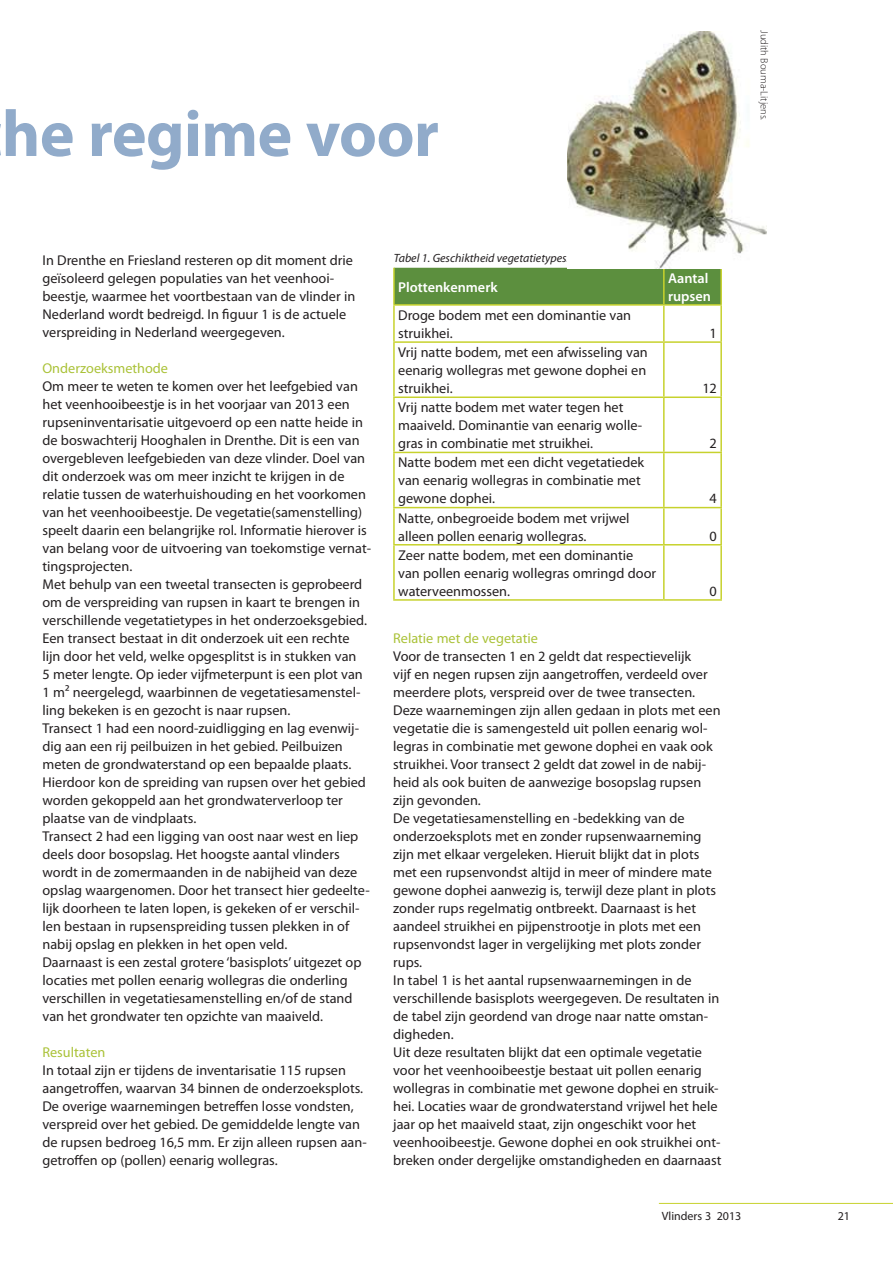
<style>
.page{position:relative;width:893px;height:1263px;background:#fff}
.page>*{position:absolute;margin:0;border:0;box-sizing:border-box;transform-origin:0 0}
.t1{font:700 66px "Myriad Pro";letter-spacing:-.01em;color:#91abca}
.t2{font:14.25px/18px "Myriad Pro";color:#231f20}
.t3{font:14.25px "Myriad Pro";color:#aac238}
.t4{font:600 14.25px/18px "Myriad Pro";color:#fff}
.t5{font:italic 12px "Myriad Pro";color:#231f20}
.t6{font:12px "Myriad Pro";color:#231f20}
.t7{font:300 10.5px "Myriad Pro";color:#231f20}
</style>
<div class="page">
<hr style="left:659px;top:1203px;width:234px;height:1px;background:#c7d22d">
<div style="left:395px;top:268px;width:325px;height:36px;background:#5c8f3e"></div>
<hr style="left:393px;top:268px;width:2px;height:36px;background:#c7d22d">
<hr style="left:663px;top:268px;width:1px;height:36px;background:#c7d22d">
<hr style="left:720px;top:268px;width:2px;height:36px;background:#c7d22d">
<hr style="left:393px;top:304px;width:271px;height:2px;background:#c7d22d">
<hr style="left:393px;top:306px;width:2px;height:35px;background:#c7d22d">
<hr style="left:664px;top:304px;width:58px;height:2px;background:#c7d22d">
<hr style="left:663px;top:306px;width:1px;height:35px;background:#c7d22d">
<hr style="left:720px;top:306px;width:2px;height:35px;background:#c7d22d">
<hr style="left:393px;top:341px;width:271px;height:2px;background:#c7d22d">
<hr style="left:393px;top:343px;width:2px;height:54px;background:#c7d22d">
<hr style="left:664px;top:341px;width:58px;height:2px;background:#c7d22d">
<hr style="left:663px;top:343px;width:1px;height:54px;background:#c7d22d">
<hr style="left:720px;top:343px;width:2px;height:54px;background:#c7d22d">
<hr style="left:393px;top:397px;width:271px;height:1px;background:#c7d22d">
<hr style="left:393px;top:398px;width:2px;height:54px;background:#c7d22d">
<hr style="left:664px;top:397px;width:58px;height:1px;background:#c7d22d">
<hr style="left:663px;top:398px;width:1px;height:54px;background:#c7d22d">
<hr style="left:720px;top:398px;width:2px;height:54px;background:#c7d22d">
<hr style="left:393px;top:452px;width:271px;height:1px;background:#c7d22d">
<hr style="left:393px;top:453px;width:2px;height:54px;background:#c7d22d">
<hr style="left:664px;top:452px;width:58px;height:1px;background:#c7d22d">
<hr style="left:663px;top:453px;width:1px;height:54px;background:#c7d22d">
<hr style="left:720px;top:453px;width:2px;height:54px;background:#c7d22d">
<hr style="left:393px;top:507px;width:271px;height:1px;background:#c7d22d">
<hr style="left:393px;top:508px;width:2px;height:36px;background:#c7d22d">
<hr style="left:664px;top:507px;width:58px;height:1px;background:#c7d22d">
<hr style="left:663px;top:508px;width:1px;height:36px;background:#c7d22d">
<hr style="left:720px;top:508px;width:2px;height:36px;background:#c7d22d">
<hr style="left:393px;top:544px;width:271px;height:2px;background:#c7d22d">
<hr style="left:393px;top:546px;width:2px;height:53px;background:#c7d22d">
<hr style="left:664px;top:544px;width:58px;height:2px;background:#c7d22d">
<hr style="left:663px;top:546px;width:1px;height:53px;background:#c7d22d">
<hr style="left:720px;top:546px;width:2px;height:53px;background:#c7d22d">
<hr style="left:393px;top:599px;width:271px;height:2px;background:#c7d22d">
<hr style="left:664px;top:599px;width:58px;height:2px;background:#c7d22d">
<img style="left:567px;top:31px;width:199px;height:237px">
<h1 class="t1" style="left:2px;top:109px;width:439px">he regime voor</h1>
<p class="t2" style="left:42px;top:252px;width:314px">In Drenthe en Friesland resteren op dit moment drie geïsoleerd gelegen populaties van het veenhooi&shy;beestje, waarmee het voortbestaan van de vlinder in Nederland wordt bedreigd. In figuur 1 is de actuele verspreiding in Nederland weergegeven.</p>
<p class="t3" style="left:42px;top:363px;width:127px">Onderzoeksmethode</p>
<p class="t2" style="left:42px;top:378px;width:330px">Om meer te weten te komen over het leefgebied van het veenhooibeestje is in het voorjaar van 2013 een rupseninventarisatie uitgevoerd op een natte heide in de boswachterij Hooghalen in Drenthe. Dit is een van overgebleven leefgebieden van deze vlinder. Doel van dit onderzoek was om meer inzicht te krijgen in de relatie tussen de waterhuishouding en het voorkomen van het veenhooibeestje. De vegetatie(samenstelling) speelt daarin een belangrijke rol. Informatie hierover is van belang voor de uitvoering van toekomstige vernat&shy;tingsprojecten.<br>Met behulp van een tweetal transecten is geprobeerd om de verspreiding van rupsen in kaart te brengen in verschillende vegetatietypes in het onderzoeksgebied.<br>Een transect bestaat in dit onderzoek uit een rechte lijn door het veld, welke opgesplitst is in stukken van<br>5 meter lengte. Op ieder vijfmeterpunt is een plot van 1 m² neergelegd, waarbinnen de vegetatiesamenstel&shy;ling bekeken is en gezocht is naar rupsen.<br>Transect 1 had een noord-zuidligging en lag evenwij&shy;dig aan een rij peilbuizen in het gebied. Peilbuizen meten de grondwaterstand op een bepaalde plaats.<br>Hierdoor kon de spreiding van rupsen over het gebied worden gekoppeld aan het grondwaterverloop ter plaatse van de vindplaats.<br>Transect 2 had een ligging van oost naar west en liep deels door bosopslag. Het hoogste aantal vlinders wordt in de zomermaanden in de nabijheid van deze opslag waargenomen. Door het transect hier gedeelte&shy;lijk doorheen te laten lopen, is gekeken of er verschil&shy;len bestaan in rupsenspreiding tussen plekken in of nabij opslag en plekken in het open veld.<br>Daarnaast is een zestal grotere ‘basisplots’ uitgezet op locaties met pollen eenarig wollegras die onderling verschillen in vegetatiesamenstelling en/of de stand van het grondwater ten opzichte van maaiveld.</p>
<p class="t3" style="left:42px;top:1046px;width:64px">Resultaten</p>
<p class="t2" style="left:42px;top:1062px;width:326px">In totaal zijn er tijdens de inventarisatie 115 rupsen aangetroffen, waarvan 34 binnen de onderzoeksplots.<br>De overige waarnemingen betreffen losse vondsten, verspreid over het gebied. De gemiddelde lengte van de rupsen bedroeg 16,5 mm. Er zijn alleen rupsen aan&shy;getroffen op (pollen) eenarig wollegras.</p>
<p class="t5" style="left:394px;top:253px;width:177px">Tabel 1. Geschiktheid vegetatietypes.</p>
<p class="t4" style="left:398px;top:278px;width:101px">Plottenkenmerk</p>
<p class="t4" style="left:668px;top:269px;width:44px">Aantal rupsen</p>
<p class="t2" style="left:398px;top:307px;width:234px">Droge bodem met een dominantie van struikhei.</p>
<p class="t2" style="left:710px;top:325px;width:9px">1</p>
<p class="t2" style="left:398px;top:344px;width:251px;text-align:justify">Vrij natte bodem, met een afwisseling van eenarig wollegras met gewone dophei en struikhei.</p>
<p class="t2" style="left:398px;top:399px;width:246px">Vrij natte bodem met water tegen het maaiveld. Dominantie van eenarig wolle&shy;gras in combinatie met struikhei.</p>
<p class="t2" style="left:398px;top:454px;width:247px">Natte bodem met een dicht vegetatiedek van eenarig wollegras in combinatie met gewone dophei.</p>
<p class="t2" style="left:398px;top:510px;width:233px">Natte, onbegroeide bodem met vrijwel alleen pollen eenarig wollegras.</p>
<p class="t2" style="left:398px;top:547px;width:259px">Zeer natte bodem, met een dominantie van pollen eenarig wollegras omringd door waterveenmossen.</p>
<p class="t2" style="left:702px;top:380px;width:16px">12</p>
<p class="t2" style="left:710px;top:435px;width:9px">2</p>
<p class="t2" style="left:710px;top:490px;width:9px">4</p>
<p class="t2" style="left:710px;top:528px;width:9px">0</p>
<p class="t2" style="left:709px;top:583px;width:9px">0</p>
<p class="t3" style="left:393px;top:633px;width:146px">Relatie met de vegetatie</p>
<p class="t2" style="left:393px;top:648px;width:330px">Voor de transecten 1 en 2 geldt dat respectievelijk<br>vijf en negen rupsen zijn aangetroffen, verdeeld over meerdere plots, verspreid over de twee transecten.<br>Deze waarnemingen zijn allen gedaan in plots met een vegetatie die is samengesteld uit pollen eenarig wol&shy;legras in combinatie met gewone dophei en vaak ook struikhei. Voor transect 2 geldt dat zowel in de nabij&shy;heid als ook buiten de aanwezige bosopslag rupsen zijn gevonden.<br>De vegetatiesamenstelling en -bedekking van de onderzoeksplots met en zonder rupsenwaarneming zijn met elkaar vergeleken. Hieruit blijkt dat in plots met een rupsenvondst altijd in meer of mindere mate gewone dophei aanwezig is, terwijl deze plant in plots zonder rups regelmatig ontbreekt. Daarnaast is het aandeel struikhei en pijpenstrootje in plots met een rupsenvondst lager in vergelijking met plots zonder rups.<br>In tabel 1 is het aantal rupsenwaarnemingen in de verschillende basisplots weergegeven. De resultaten in de tabel zijn geordend van droge naar natte omstan&shy;digheden.<br>Uit deze resultaten blijkt dat een optimale vegetatie voor het veenhooibeestje bestaat uit pollen eenarig wollegras in combinatie met gewone dophei en struik&shy;hei. Locaties waar de grondwaterstand vrijwel het hele jaar op het maaiveld staat, zijn ongeschikt voor het veenhooibeestje. Gewone dophei en ook struikhei ont&shy;breken onder dergelijke omstandigheden en daarnaast</p>
<p class="t7" style="left:768px;top:30px;width:92px;rotate:90deg">Judith Bouma-Litjens.</p>
<p class="t6" style="left:662px;top:1211px;width:81px">Vlinders 3 2013</p>
<p class="t6" style="left:838px;top:1211px;width:14px">21</p>
</div>
